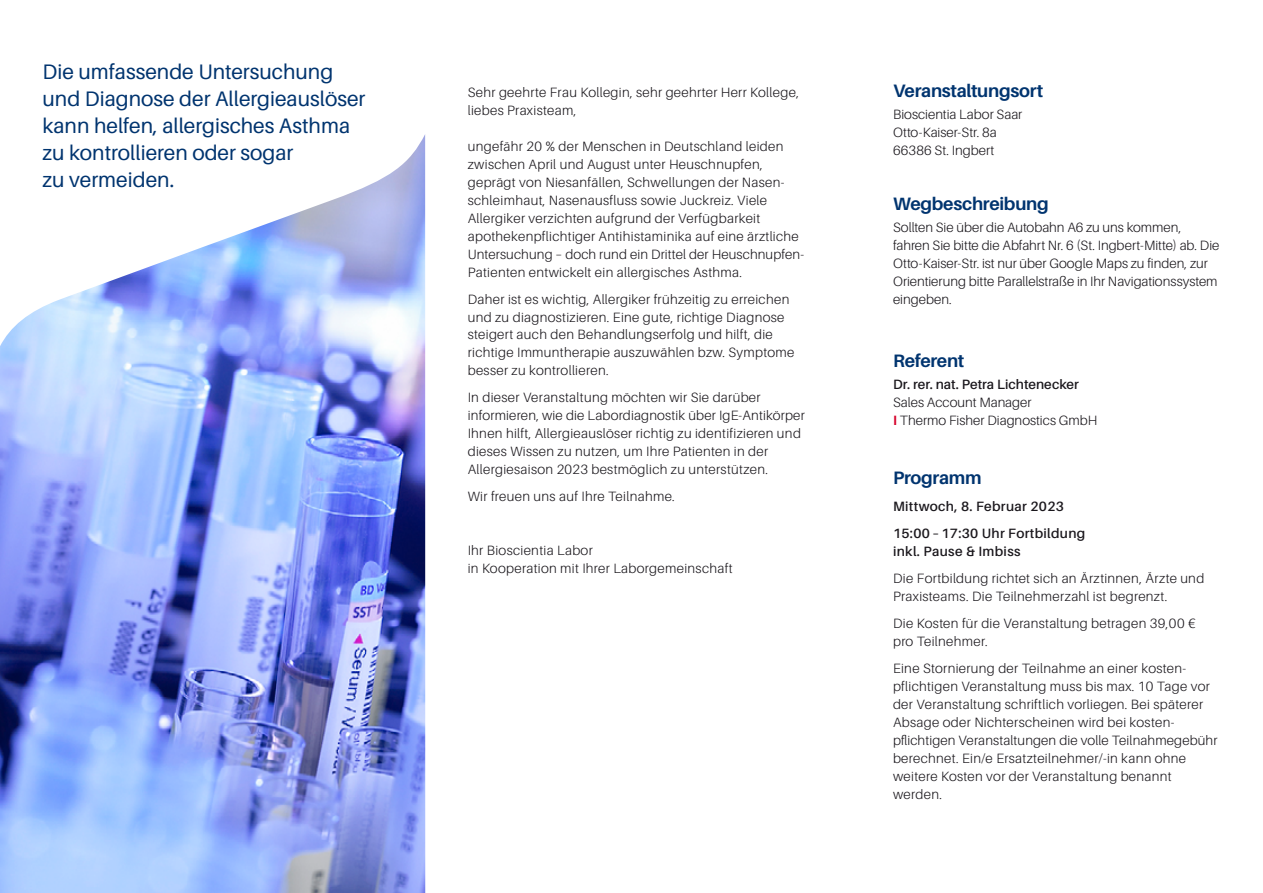
<style>
.page{position:relative;width:1263px;height:893px;background:#fff}
.page>*{position:absolute;margin:0;border:0;box-sizing:border-box;transform-origin:0 0}
.t1{font:21px/27px "Aileron";color:#00346f}
.t2{font:700 18px "Aileron";letter-spacing:-.015em;color:#00346f}
.t3{font:300 13.5px/18px "Aileron";letter-spacing:.025em;color:#1a171c}
.t4{font:300 13.5px/18px "Aileron";color:#1a171c}
.t5{font:600 13.5px/27px "Aileron";letter-spacing:.025em;color:#1a171c}
.t6{font:300 13.5px/18px "Aileron";letter-spacing:.005em;color:#1a171c}
.t7{font:600 13.5px "Aileron";letter-spacing:.005em;color:#1a171c}
.s1{font-weight:700;color:#d6002a}
</style>
<div class="page">
<img style="left:0;top:135px;width:425px;height:758px">
<h1 class="t1" style="left:43px;top:58px;width:324px">Die umfassende Untersuchung und Diagnose der Allergieauslöser kann helfen, allergisches Asthma zu kontrollieren oder sogar<br>zu vermeiden.</h1>
<p class="t3" style="left:468px;top:83px;width:333px">Sehr geehrte Frau Kollegin, sehr geehrter Herr Kollege, liebes Praxisteam,</p>
<p class="t3" style="left:468px;top:137px;width:338px">ungefähr 20 % der Menschen in Deutschland leiden zwischen April und August unter Heuschnupfen, geprägt von Niesanfällen, Schwellungen der Nasen&shy;schleimhaut, Nasenausfluss sowie Juckreiz. Viele Allergiker verzichten aufgrund der Verfügbarkeit apothekenpflichtiger Antihistaminika auf eine ärztliche Untersuchung – doch rund ein Drittel der Heuschnupfen-Patienten entwickelt ein allergisches Asthma.</p>
<p class="t3" style="left:468px;top:290px;width:328px">Daher ist es wichtig, Allergiker frühzeitig zu erreichen und zu diagnostizieren. Eine gute, richtige Diagnose steigert auch den Behandlungserfolg und hilft, die richtige Immuntherapie auszuwählen bzw. Symptome besser zu kontrollieren.</p>
<p class="t3" style="left:468px;top:389px;width:339px">In dieser Veranstaltung möchten wir Sie darüber informieren, wie die Labordiagnostik über IgE-Antikörper Ihnen hilft, Allergieauslöser richtig zu identifizieren und dieses Wissen zu nutzen, um Ihre Patienten in der Allergiesaison 2023 bestmöglich zu unterstützen.</p>
<p class="t3" style="left:468px;top:488px;width:209px">Wir freuen uns auf Ihre Teilnahme.</p>
<p class="t3" style="left:468px;top:542px;width:266px">Ihr Bioscientia Labor<br>in Kooperation mit Ihrer Laborgemeinschaft</p>
<h2 class="t2" style="left:893px;top:80px;width:152px">Veranstaltungsort</h2>
<p class="t6" style="left:893px;top:105px;width:131px">Bioscientia Labor Saar<br>Otto-Kaiser-Str. 8a<br>66386 St. Ingbert</p>
<h2 class="t2" style="left:893px;top:193px;width:157px">Wegbeschreibung</h2>
<p class="t4" style="left:893px;top:219px;width:328px">Sollten Sie über die Autobahn A6 zu uns kommen, fahren Sie bitte die Abfahrt Nr. 6 (St. Ingbert-Mitte) ab. Die Otto-Kaiser-Str. ist nur über Google Maps zu finden, zur Orientierung bitte Parallelstraße in Ihr Navigationssystem eingeben.</p>
<h2 class="t2" style="left:893px;top:350px;width:73px">Referent</h2>
<p class="t7" style="left:893px;top:377px;width:187px">Dr. rer. nat. Petra Lichtenecker</p>
<p class="t4" style="left:893px;top:393px;width:206px">Sales Account Manager<br><span class="s1">I</span> Thermo Fisher Diagnostics GmbH</p>
<h2 class="t2" style="left:893px;top:467px;width:90px">Programm</h2>
<p class="t5" style="left:893px;top:492px;width:194px">Mittwoch, 8. Februar 2023<br>15:00 – 17:30 Uhr Fortbildung</p>
<p class="t5" style="left:893px;top:537px;width:129px">inkl. Pause &amp; Imbiss</p>
<p class="t3" style="left:893px;top:569px;width:313px">Die Fortbildung richtet sich an Ärztinnen, Ärzte und<br>Praxisteams. Die Teilnehmerzahl ist begrenzt.</p>
<p class="t3" style="left:893px;top:614px;width:304px">Die Kosten für die Veranstaltung betragen 39,00 € pro Teilnehmer.</p>
<p class="t3" style="left:893px;top:659px;width:326px">Eine Stornierung der Teilnahme an einer kosten&shy;pflichtigen Veranstaltung muss bis max. 10 Tage vor der Veranstaltung schriftlich vorliegen. Bei späterer Absage oder Nichterscheinen wird bei kosten&shy;pflichtigen Veranstaltungen die volle Teilnahmegebühr berechnet. Ein/e Ersatzteilnehmer/-in kann ohne weitere Kosten vor der Veranstaltung benannt werden.</p>
</div>
